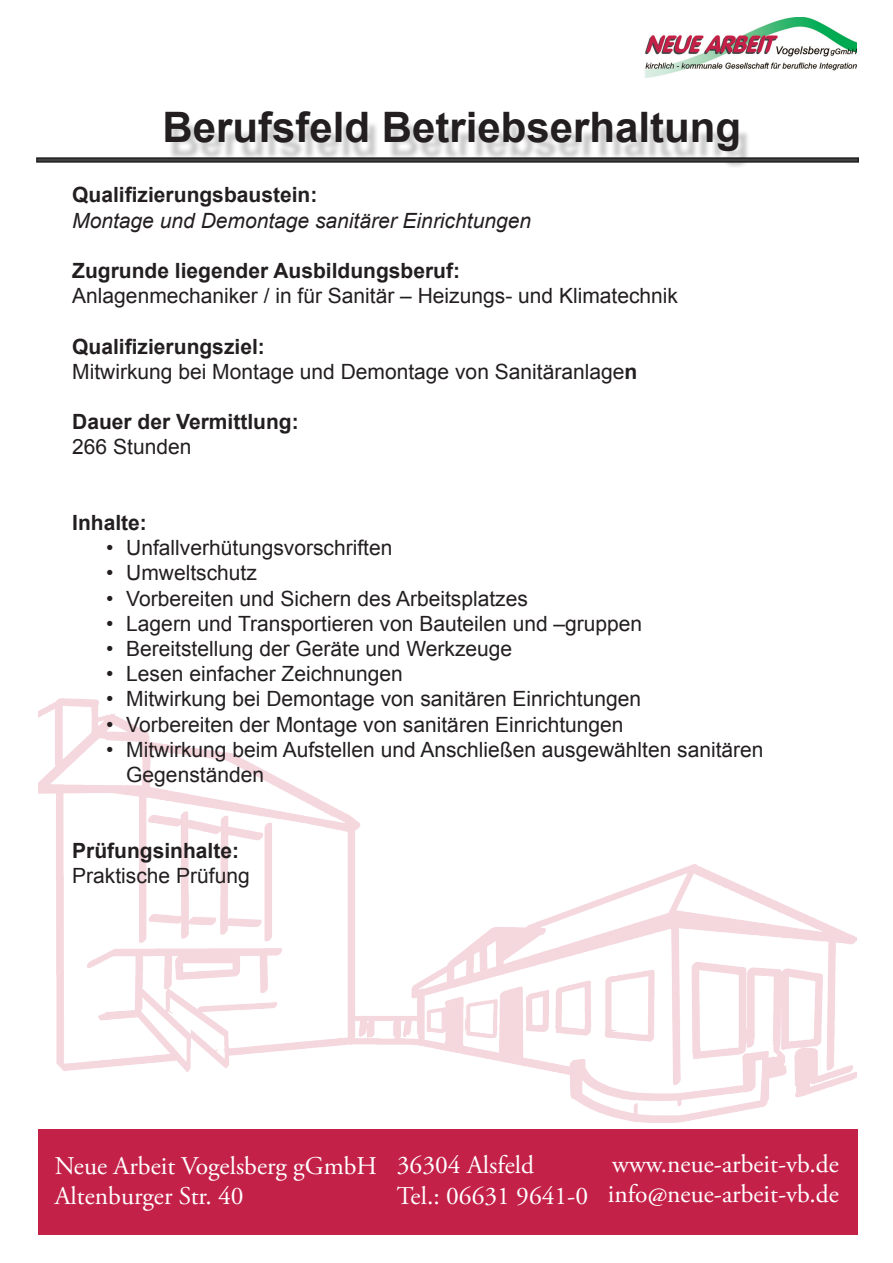
<style>
.page{position:relative;width:893px;height:1263px;background:#fff}
.page>*{position:absolute;margin:0;border:0;box-sizing:border-box;transform-origin:0 0}
.t1{font:700 42px "Arial";color:#231f20}
.t2{font:25.5px "Adobe Garamond Pro";color:#fff}
.t3{font:21px/25.2px "Arial";color:#231f20}
.t4{font:700 21px "Arial";color:#231f20}
.t5{font:italic 21px "Arial";color:#231f20}
.s1{font-weight:700}
</style>
<div class="page">
<img style="left:38px;top:698px;width:819px;height:425px">
<div style="left:38px;top:1129px;width:819px;height:105px;background:#c42149"></div>
<img style="left:645px;top:18px;width:212px;height:60px">
<div style="left:168px;top:120px;width:582px;height:49px;background:#231f20;opacity:.25"></div>
<div style="left:36px;top:157px;width:823px;height:6px;border:2px solid #231f20"></div>
<p class="t1" style="left:162px;top:100px;width:580px">Berufsfeld Betriebserhaltung</p>
<p class="t4" style="left:72px;top:181px;width:247px">Qualifizierungsbaustein:</p>
<p class="t5" style="left:72px;top:207px;width:460px">Montage und Demontage sanitärer Einrichtungen</p>
<p class="t4" style="left:72px;top:257px;width:389px">Zugrunde liegender Ausbildungsberuf:</p>
<p class="t3" style="left:72px;top:283px;width:607px">Anlagenmechaniker / in für Sanitär – Heizungs- und Klimatechnik</p>
<p class="t4" style="left:72px;top:332px;width:194px">Qualifizierungsziel:</p>
<p class="t3" style="left:72px;top:359px;width:567px">Mitwirkung bei Montage und Demontage von Sanitäranlage<span class="s1">n</span></p>
<p class="t4" style="left:72px;top:408px;width:228px">Dauer der Vermittlung:</p>
<p class="t3" style="left:72px;top:435px;width:121px">266 Stunden</p>
<p class="t4" style="left:72px;top:509px;width:76px">Inhalte:</p>
<p class="t3" style="left:106px;top:535px;width:288px">• Unfallverhütungsvorschriften</p>
<p class="t3" style="left:106px;top:561px;width:152px">• Umweltschutz</p>
<p class="t3" style="left:106px;top:586px;width:423px">• Vorbereiten und Sichern des Arbeitsplatzes</p>
<p class="t3" style="left:106px;top:611px;width:537px">• Lagern und Transportieren von Bauteilen und –gruppen</p>
<p class="t3" style="left:106px;top:636px;width:407px">• Bereitstellung der Geräte und Werkzeuge</p>
<p class="t3" style="left:106px;top:661px;width:298px">• Lesen einfacher Zeichnungen</p>
<p class="t3" style="left:106px;top:687px;width:536px">• Mitwirkung bei Demontage von sanitären Einrichtungen</p>
<p class="t3" style="left:106px;top:712px;width:519px">• Vorbereiten der Montage von sanitären Einrichtungen</p>
<p class="t3" style="left:126px;top:737px;width:639px;text-indent:-20px">• Mitwirkung beim Aufstellen und Anschließen ausgewählten sanitären<br>Gegenständen</p>
<p class="t4" style="left:72px;top:836px;width:168px">Prüfungsinhalte:</p>
<p class="t3" style="left:72px;top:863px;width:179px">Praktische Prüfung</p>
<p class="t2" style="left:55px;top:1150px;width:324px">Neue Arbeit Vogelsberg gGmbH</p>
<p class="t2" style="left:55px;top:1180px;width:190px">Altenburger Str. 40</p>
<p class="t2" style="left:397px;top:1150px;width:139px">36304 Alsfeld</p>
<p class="t2" style="left:397px;top:1180px;width:193px">Tel.: 06631 9641-0</p>
<p class="t2" style="left:612px;top:1148px;width:228px">www.neue-arbeit-vb.de</p>
<p class="t2" style="left:608px;top:1179px;width:233px">info@neue-arbeit-vb.de</p>
</div>
